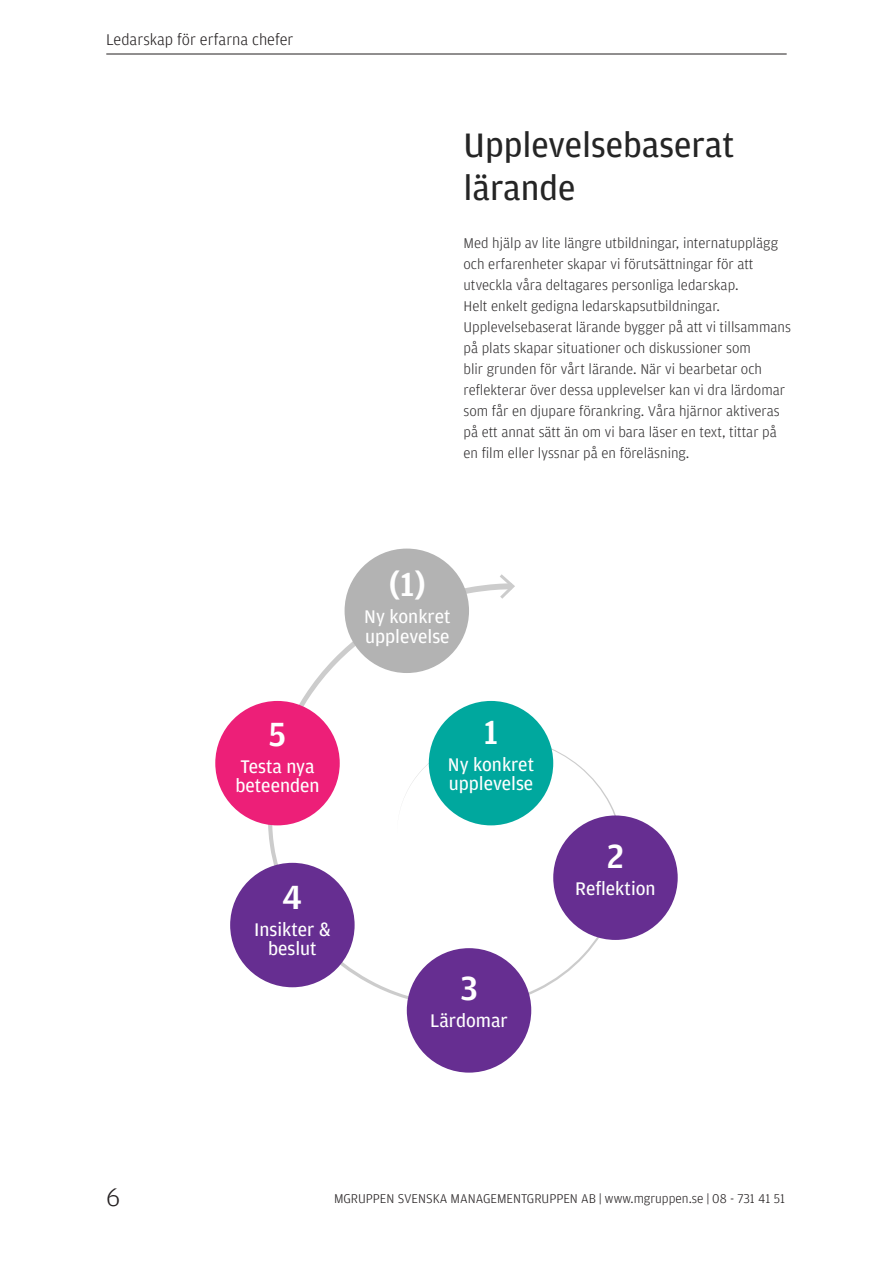
<style>
.page{position:relative;width:893px;height:1263px;background:#fff}
.page>*{position:absolute;margin:0;border:0;box-sizing:border-box;transform-origin:0 0}
.Rubrik_stor_24pt{font:36px/43.2px "Amplitude";color:#252525}
.Rubrik_stor_turkos_B{font:500 35.55px "Amplitude";color:#fff}
.t1{font:300 27px "Amplitude";color:#231f20}
.Rubrik_stor_turkos_B-2{font:19.35px "Amplitude";color:#fff}
.t2{font:300 16.5px "Amplitude";color:#231f20}
.t3{font:300 15px/21px "Amplitude";color:#312f30}
.t4{font:300 13.5px "Amplitude";color:#231f20}
</style>
<div class="page">
<hr style="left:106px;top:54px;width:681px;height:1px;background:#231f20">
<svg style="left:268px;top:583px;width:356px;height:424px"></svg>
<svg style="left:500px;top:574px;width:15px;height:25px"></svg>
<div style="left:429px;top:701px;width:124px;height:124px;background:#00a89e;border-radius:50%"></div>
<div style="left:553px;top:815px;width:125px;height:125px;background:#662e91;border-radius:50%"></div>
<div style="left:407px;top:948px;width:124px;height:124px;background:#662e91;border-radius:50%"></div>
<div style="left:230px;top:863px;width:125px;height:124px;background:#662e91;border-radius:50%"></div>
<div style="left:215px;top:701px;width:125px;height:124px;background:#ed1f78;border-radius:50%"></div>
<div style="left:345px;top:549px;width:124px;height:124px;background:#b3b3b3;border-radius:50%"></div>
<p class="t2" style="left:106px;top:30px;width:189px">Ledarskap för erfarna chefer</p>
<p class="Rubrik_stor_24pt" style="left:463px;top:124px;width:272px">Upplevelsebaserat lärande</p>
<p class="t3" style="left:463px;top:233px;width:316px">Med hjälp av lite längre utbildningar, internatupplägg och erfarenheter skapar vi förutsättningar för att</p>
<p class="t3" style="left:463px;top:275px;width:329px">utveckla våra deltagares personliga ledarskap.<br>Helt enkelt gedigna ledarskapsutbildningar.<br>Upplevelsebaserat lärande bygger på att vi tillsammans på plats skapar situationer och diskussioner som<br>blir grunden för vårt lärande. När vi bearbetar och reflekterar över dessa upplevelser kan vi dra lärdomar som får en djupare förankring. Våra hjärnor aktiveras på ett annat sätt än om vi bara läser en text, tittar på en film eller lyssnar på en föreläsning.</p>
<p class="Rubrik_stor_turkos_B" style="left:269px;top:714px;width:19px">5</p>
<p class="Rubrik_stor_turkos_B-2" style="left:240px;top:756px;width:76px">Testa nya</p>
<p class="Rubrik_stor_turkos_B-2" style="left:235px;top:775px;width:86px">beteenden</p>
<p class="Rubrik_stor_turkos_B" style="left:388px;top:565px;width:39px">(1)</p>
<p class="Rubrik_stor_turkos_B-2" style="left:364px;top:606px;width:88px">Ny konkret</p>
<p class="Rubrik_stor_turkos_B-2" style="left:365px;top:625px;width:86px">upplevelse</p>
<p class="Rubrik_stor_turkos_B" style="left:484px;top:712px;width:16px">1</p>
<p class="Rubrik_stor_turkos_B-2" style="left:448px;top:754px;width:88px">Ny konkret</p>
<p class="Rubrik_stor_turkos_B-2" style="left:449px;top:773px;width:86px">upplevelse</p>
<p class="Rubrik_stor_turkos_B" style="left:282px;top:877px;width:22px">4</p>
<p class="Rubrik_stor_turkos_B-2" style="left:254px;top:919px;width:78px">Insikter &amp;</p>
<p class="Rubrik_stor_turkos_B-2" style="left:268px;top:938px;width:50px">beslut</p>
<p class="Rubrik_stor_turkos_B" style="left:460px;top:969px;width:19px">3</p>
<p class="Rubrik_stor_turkos_B-2" style="left:430px;top:1010px;width:79px">Lärdomar</p>
<p class="Rubrik_stor_turkos_B" style="left:607px;top:836px;width:19px">2</p>
<p class="Rubrik_stor_turkos_B-2" style="left:575px;top:877px;width:82px">Reflektion</p>
<h3 class="t1" style="left:106px;top:1182px;width:16px">6</h3>
<p class="t4" style="left:334px;top:1191px;width:453px">MGRUPPEN SVENSKA MANAGEMENTGRUPPEN AB | www.mgruppen.se | 08 - 731 41 51</p>
</div>
